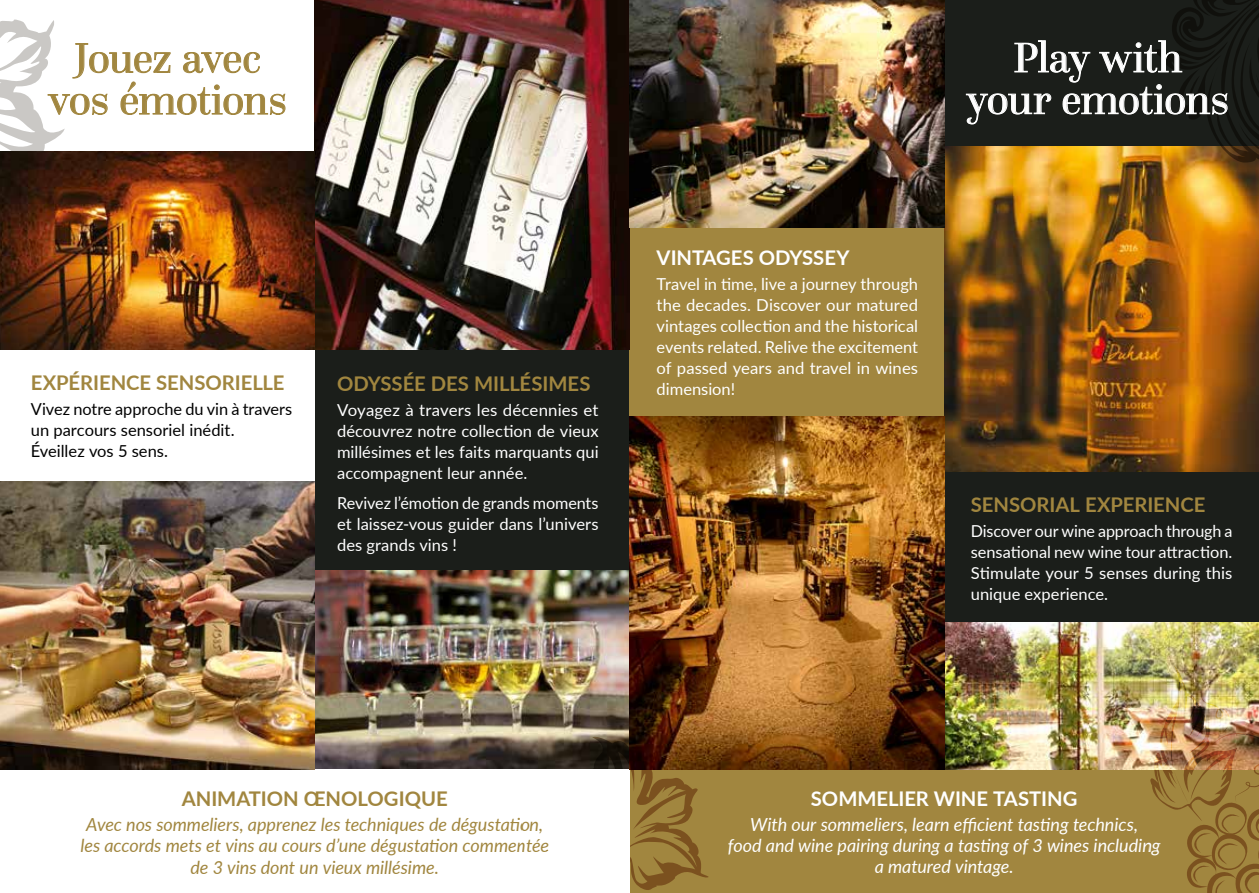
<style>
.page{position:relative;width:1259px;height:893px;background:#1b1e1a}
.page>*{position:absolute;margin:0;border:0;box-sizing:border-box;transform-origin:0 0}
.t1{font:43.5px/41.7px "Questa Grande";letter-spacing:-.02em;color:#a1863f;text-align:center}
.t2{font:43.5px/41.7px "Questa Grande";letter-spacing:-.015em;color:#fff;text-align:center}
.t3{font:700 20.25px "Lato";color:#a1863f}
.t4{font:700 20.25px "Lato";color:#fff}
.t5{font:italic 18px/21.3px "Lato";letter-spacing:-.005em;color:#a1863f;text-align:center}
.t6{font:italic 18px/21px "Lato";letter-spacing:-.005em;color:#fff;text-align:center}
.t7{font:16.5px/21px "Lato";color:#fff;text-align:justify}
.t8{font:16.5px/21px "Lato";color:#000}
</style>
<div class="page">
<div style="left:629px;top:770px;width:630px;height:123px;background:#a1863f"></div>
<img style="left:315px;top:571px;width:314px;height:199px">
<img style="left:944px;top:623px;width:315px;height:147px">
<div style="left:629px;top:0;width:315px;height:770px;background:#a1863f"></div>
<div style="left:0;top:0;width:315px;height:770px;background:#fff"></div>
<div style="left:0;top:770px;width:629px;height:123px;background:#fff"></div>
<img style="left:315px;top:0;width:314px;height:349px">
<svg style="left:0;top:19px;width:285px;height:133px"></svg>
<svg style="left:522px;top:735px;width:187px;height:158px"></svg>
<img style="left:944px;top:146px;width:315px;height:325px">
<img style="left:629px;top:0;width:315px;height:227px">
<svg style="left:966px;top:0;width:293px;height:168px"></svg>
<img style="left:1149px;top:665px;width:110px;height:228px">
<img style="left:629px;top:417px;width:315px;height:353px">
<img style="left:0;top:152px;width:315px;height:197px">
<img style="left:0;top:482px;width:315px;height:288px">
<h1 class="t1" style="left:48px;top:37px;width:240px">Jouez avec vos émotions</h1>
<h1 class="t2" style="left:966px;top:37px;width:264px">Play with your emotions</h1>
<p class="t4" style="left:656px;top:243px;width:194px">VINTAGES ODYSSEY</p>
<p class="t7" style="left:656px;top:273px;width:263px">Travel in time, live a journey through the decades. Discover our matured vintages collection and the historical events related. Relive the excitement of passed years and travel in wines</p>
<p class="t3" style="left:31px;top:368px;width:255px">EXPÉRIENCE SENSORIELLE</p>
<p class="t7" style="left:656px;top:378px;width:80px">dimension!</p>
<p class="t8" style="left:31px;top:398px;width:263px">Vivez notre approche du vin à travers un parcours sensoriel inédit.<br>Éveillez vos 5 sens.</p>
<p class="t3" style="left:337px;top:369px;width:255px">ODYSSÉE DES MILLÉSIMES</p>
<p class="t7" style="left:337px;top:399px;width:263px">Voyagez à travers les décennies et découvrez notre collection de vieux millésimes et les faits marquants qui accompagnent leur année.</p>
<p class="t7" style="left:337px;top:492px;width:263px">Revivez l’émotion de grands moments et laissez-vous guider dans l’univers des grands vins !</p>
<p class="t3" style="left:971px;top:490px;width:236px">SENSORIAL EXPERIENCE</p>
<p class="t7" style="left:971px;top:520px;width:263px">Discover our wine approach through a sensational new wine tour attraction.<br>Stimulate your 5 senses during this unique experience.</p>
<p class="t3" style="left:182px;top:784px;width:267px">ANIMATION ŒNOLOGIQUE</p>
<p class="t5" style="left:80px;top:813px;width:470px">Avec nos sommeliers, apprenez les techniques de dégustation, les accords mets et vins au cours d’une dégustation commentée de 3 vins dont un vieux millésime.</p>
<p class="t4" style="left:811px;top:784px;width:268px">SOMMELIER WINE TASTING</p>
<p class="t6" style="left:728px;top:814px;width:434px">With our sommeliers, learn efficient tasting technics,<br>food and wine pairing during a tasting of 3 wines including a matured vintage.</p>
</div>
